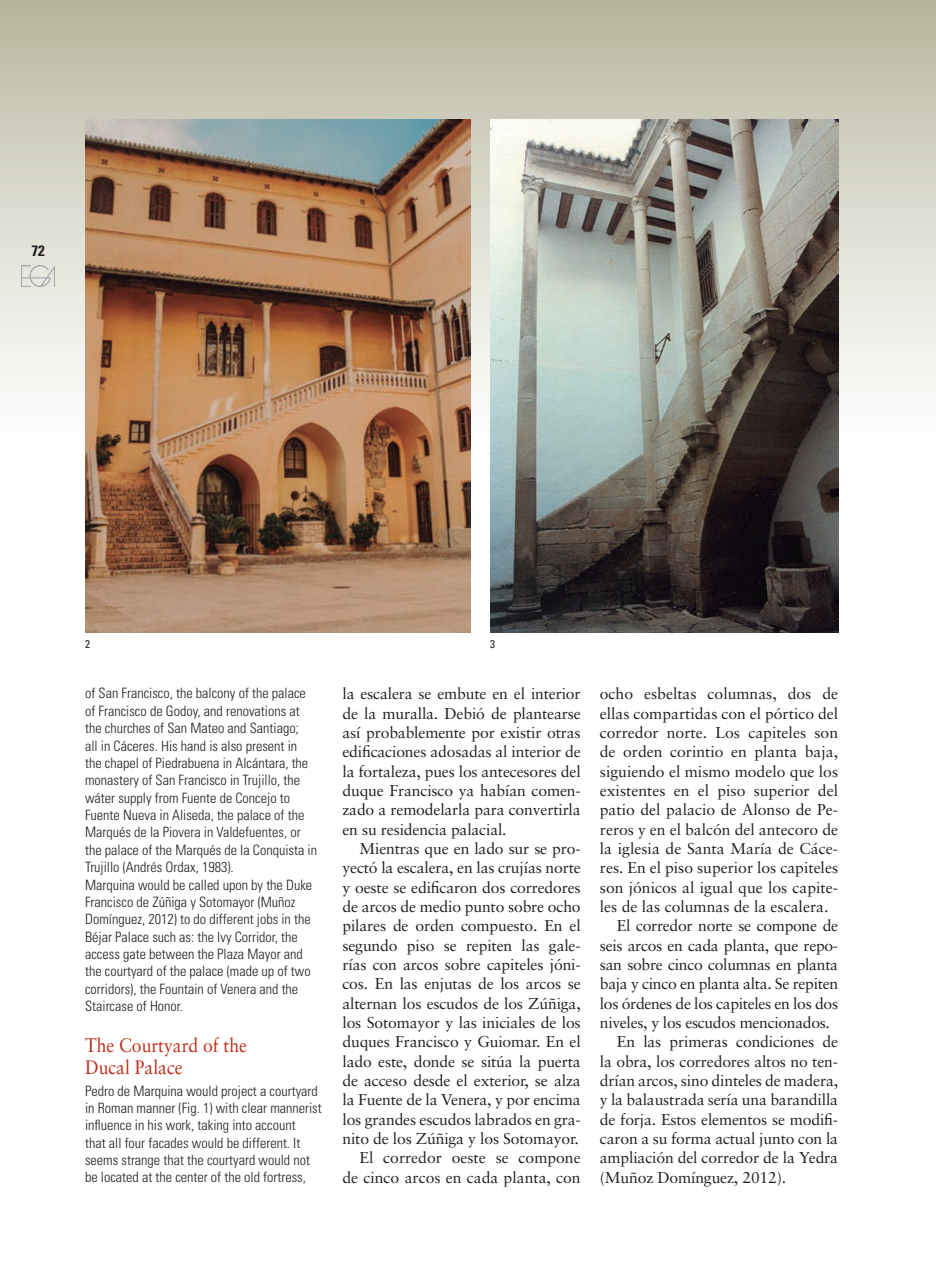
<style>
.page{position:relative;width:936px;height:1276px;background:#fff}
.page>*{position:absolute;margin:0;border:0;box-sizing:border-box;transform-origin:0 0}
.TITULAR_1_INGLES{font:19.5px/21.9px "Sabon";color:#c02d19;scale:.9 1}
.t1{font:15.75px/19.4px "Sabon";letter-spacing:-.01em;color:#231f20;text-align:justify}
.t2{font:700 condensed 15px "Univers";color:#231f20}
.t3{font:300 condensed 14.25px/17.4px "Univers";color:#231f20}
.PIES_DE_FOTO_INGLES{font:condensed 11.25px "Univers";color:#231f20}
</style>
<div class="page">
<div style="left:0;top:0;width:935px;height:463px;background:linear-gradient(to bottom,#b9b8a0,#fff)"></div>
<img style="left:85px;top:119px;width:385px;height:513px">
<img style="left:490px;top:119px;width:348px;height:513px">
<img style="left:22px;top:265px;width:33px;height:21px">
<p class="t2" style="left:32px;top:242px;width:15px">72</p>
<p class="PIES_DE_FOTO_INGLES" style="left:85px;top:637px;width:6px">2</p>
<p class="PIES_DE_FOTO_INGLES" style="left:490px;top:637px;width:6px">3</p>
<p class="t3" style="left:85px;top:684px;width:233px">of San Francisco, the balcony of the palace of Francisco de Godoy, and renovations at the churches of San Mateo and Santiago;<br>all in Cáceres. His hand is also present in the chapel of Piedrabuena in Alcántara, the monastery of San Francisco in Trujillo, the wáter supply from Fuente de Concejo to Fuente Nueva in Aliseda, the palace of the Marqués de la Piovera in Valdefuentes, or the palace of the Marqués de la Conquista in Trujillo (Andrés Ordax, 1983).</p>
<p class="t3" style="left:85px;top:876px;width:229px">Marquina would be called upon by the Duke Francisco de Zúñiga y Sotomayor (Muñoz Domínguez, 2012) to do different jobs in the Béjar Palace such as: the Ivy Corridor, the access gate between the Plaza Mayor and the courtyard of the palace (made up of two corridors), the Fountain of Venera and the Staircase of Honor.</p>
<p class="TITULAR_1_INGLES" style="left:85px;top:1034px;width:181px">The Courtyard of the<br>Ducal Palace</p>
<p class="t3" style="left:85px;top:1082px;width:238px">Pedro de Marquina would project a courtyard in Roman manner (Fig. 1) with clear mannerist influence in his work, taking into account<br>that all four facades would be different. It seems strange that the courtyard would not be located at the center of the old fortress,</p>
<p class="t1" style="left:342px;top:684px;width:240px">la escalera se embute en el interior de la muralla. Debió de plantearse así probablemente por existir otras edificaciones adosadas al interior de la fortaleza, pues los antecesores del duque Francisco ya habían comen&shy;zado a remodelarla para convertirla en su residencia palacial.</p>
<p class="t1" style="left:342px;top:838px;width:240px;text-indent:17px">Mientras que en lado sur se pro&shy;yectó la escalera, en las crujías norte y oeste se edificaron dos corredores de arcos de medio punto sobre ocho pilares de orden compuesto. En el segundo piso se repiten las gale&shy;rías con arcos sobre capiteles jóni&shy;cos. En las enjutas de los arcos se alternan los escudos de los Zúñiga, los Sotomayor y las iniciales de los duques Francisco y Guiomar. En el lado este, donde se sitúa la puerta de acceso desde el exterior, se alza la Fuente de la Venera, y por encima los grandes escudos labrados en gra&shy;nito de los Zúñiga y los Sotomayor.</p>
<p class="t1" style="left:342px;top:1148px;width:240px;text-align:right">El corredor oeste se compone de cinco arcos en cada planta, con</p>
<p class="t1" style="left:600px;top:684px;width:240px">ocho esbeltas columnas, dos de ellas compartidas con el pórtico del corredor norte. Los capiteles son de orden corintio en planta baja, siguiendo el mismo modelo que los existentes en el piso superior del patio del palacio de Alonso de Pe&shy;reros y en el balcón del antecoro de la iglesia de Santa María de Cáce&shy;res. En el piso superior los capiteles son jónicos al igual que los capite&shy;les de las columnas de la escalera.</p>
<p class="t1" style="left:600px;top:916px;width:240px;text-indent:17px">El corredor norte se compone de seis arcos en cada planta, que repo&shy;san sobre cinco columnas en planta baja y cinco en planta alta. Se repiten los órdenes de los capiteles en los dos niveles, y los escudos mencionados.</p>
<p class="t1" style="left:600px;top:1032px;width:240px;text-indent:17px">En las primeras condiciones de la obra, los corredores altos no ten&shy;drían arcos, sino dinteles de madera, y la balaustrada sería una barandilla de forja. Estos elementos se modifi&shy;caron a su forma actual junto con la ampliación del corredor de la Yedra (Muñoz Domínguez, 2012).</p>
</div>
